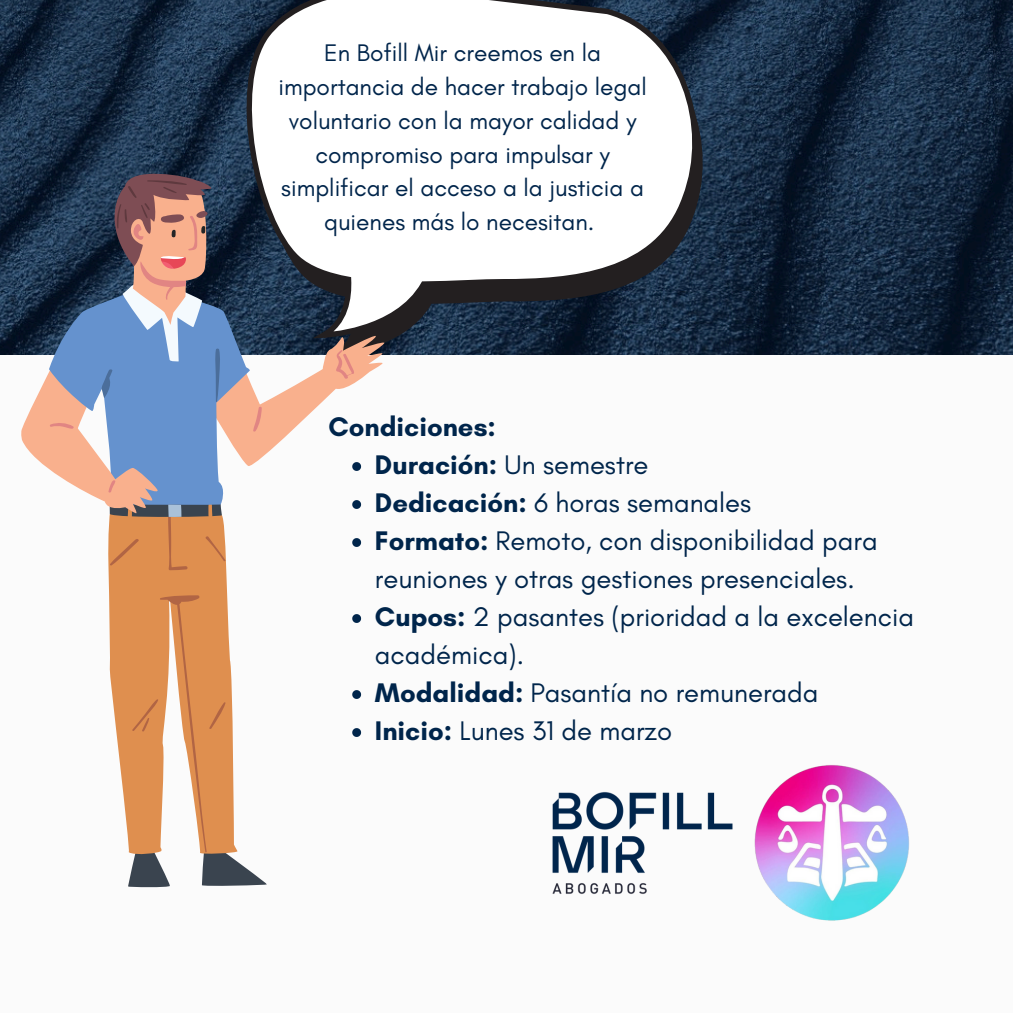
<style>
.page{position:relative;width:1013px;height:1013px;background:#fff}
.page>*{position:absolute;margin:0;border:0;box-sizing:border-box;transform-origin:0 0}
.t1{font:27.38px/38px "Glacial Indifference";color:#00254b}
.t2{font:700 27.38px "Glacial Indifference";color:#00254b}
.t3{font:24.5px/33.8px "Glacial Indifference";color:#00254b;text-align:center}
.s1{font-weight:700}
</style>
<div class="page">
<div style="left:0;top:0;width:1012px;height:1012px;background:#fbfbfb"></div>
<img style="left:0;top:0;width:1012px;height:354px">
<svg style="left:385px;top:5px;width:335px;height:350px;background:#182c44"></svg>
<svg style="left:230px;top:0;width:482px;height:335px"></svg>
<svg style="left:108px;top:570px;width:120px;height:268px;fill:#df8f4f"></svg>
<svg style="left:128px;top:595px;width:139px;height:292px"></svg>
<img style="left:552px;top:792px;width:181px;height:102px">
<img style="left:754px;top:765px;width:156px;height:156px">
<svg style="left:21px;top:165px;width:364px;height:405px"></svg>
<svg style="left:352px;top:614px;width:9px;height:9px"></svg>
<svg style="left:352px;top:690px;width:9px;height:9px"></svg>
<svg style="left:352px;top:728px;width:9px;height:9px"></svg>
<p class="t3" style="left:278px;top:36px;width:370px">En Bofill Mir creemos en la importancia de hacer trabajo legal voluntario con la mayor calidad y compromiso para impulsar y simplificar el acceso a la justicia a quienes más lo necesitan.</p>
<p class="t2" style="left:328px;top:410px;width:169px">Condiciones:</p>
<p class="t1" style="left:375px;top:446px;width:275px"><span class="s1">Duración:</span> Un semestre</p>
<p class="t1" style="left:375px;top:484px;width:378px"><span class="s1">Dedicación:</span> 6 horas semanales</p>
<h1 class="t1" style="left:375px;top:522px;width:504px"><span class="s1">Formato:</span> Remoto, con disponibilidad para reuniones y otras gestiones presenciales.</h1>
<p class="t1" style="left:375px;top:598px;width:540px"><span class="s1">Cupos:</span> 2 pasantes (prioridad a la excelencia académica).</p>
<p class="t1" style="left:375px;top:674px;width:445px"><span class="s1">Modalidad:</span> Pasantía no remunerada</p>
<p class="t1" style="left:375px;top:712px;width:299px"><span class="s1">Inicio:</span> Lunes 31 de marzo</p>
</div>
